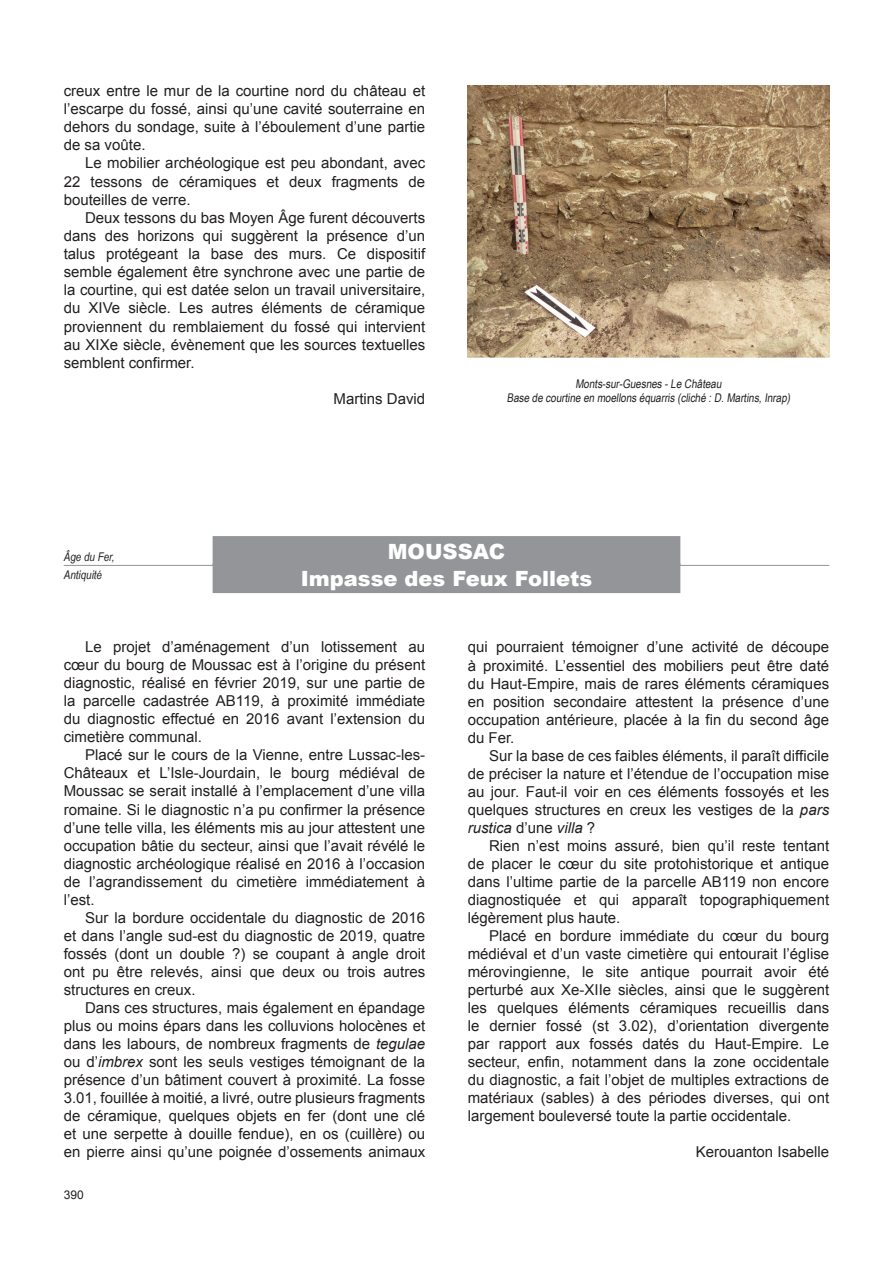
<style>
.page{position:relative;width:893px;height:1263px;background:#fff}
.page>*{position:absolute;margin:0;border:0;box-sizing:border-box;transform-origin:0 0}
.t1{font:900 21px/27px "Arial";color:#fff;text-align:center}
.t2{font:15px/18px "Arial";color:#231f20;text-align:justify}
.t3{font:12px/13.5px "Arial Narrow";color:#231f20;text-align:center}
.t4{font:italic 12px/18px "Arial Narrow";color:#231f20}
.t5{font:12px "Arial";color:#231f20}
.s1{font-style:italic}
</style>
<div class="page">
<img style="left:468px;top:85px;width:361px;height:272px">
<div style="left:213px;top:536px;width:467px;height:30px;background:#939598"></div>
<hr style="left:64px;top:565px;width:765px;height:1px;background:#939598">
<div style="left:213px;top:563px;width:467px;height:30px;background:#939598"></div>
<p class="t2" style="left:64px;top:82px;width:363px">creux entre le mur de la courtine nord du château et l’escarpe du fossé, ainsi qu’une cavité souterraine en dehors du sondage, suite à l’éboulement d’une partie de sa voûte.</p>
<p class="t2" style="left:64px;top:154px;width:363px;text-indent:21px">Le mobilier archéologique est peu abondant, avec 22 tessons de céramiques et deux fragments de bouteilles de verre.</p>
<p class="t2" style="left:64px;top:209px;width:363px;text-indent:21px">Deux tessons du bas Moyen Âge furent découverts dans des horizons qui suggèrent la présence d’un talus protégeant la base des murs. Ce dispositif semble également être synchrone avec une partie de la courtine, qui est datée selon un travail universitaire, du XIVe siècle. Les autres éléments de céramique proviennent du remblaiement du fossé qui intervient au XIXe siècle, évènement que les sources textuelles semblent confirmer.</p>
<p class="t2" style="left:334px;top:390px;width:93px">Martins David</p>
<p class="t3" style="left:507px;top:377px;width:287px">Monts-sur-Guesnes -Le Château<br>Base de courtine en moellons équarris (cliché :D.Martins,Inrap)</p>
<p class="t4" style="left:64px;top:548px;width:52px">Âge du Fer,<br>Antiquité</p>
<h1 class="t1" style="left:301px;top:537px;width:293px">MOUSSAC<br>Impasse des Feux Follets</h1>
<p class="t2" style="left:64px;top:638px;width:363px;text-indent:21px">Le projet d’aménagement d’un lotissement au cœur du bourg de Moussac est à l’origine du présent diagnostic, réalisé en février 2019, sur une partie de la parcelle cadastrée AB119, à proximité immédiate du diagnostic effectué en 2016 avant l’extension du cimetière communal.</p>
<p class="t2" style="left:64px;top:746px;width:363px;text-indent:21px">Placé sur le cours de la Vienne, entre Lussac-les-Châteaux et L’Isle-Jourdain, le bourg médiéval de Moussac se serait installé à l’emplacement d’une villa romaine. Si le diagnostic n’a pu confirmer la présence d’une telle villa, les éléments mis au jour attestent une occupation bâtie du secteur, ainsi que l’avait révélé le diagnostic archéologique réalisé en 2016 à l’occasion de l’agrandissement du cimetière immédiatement à l’est.</p>
<p class="t2" style="left:64px;top:908px;width:363px;text-indent:21px">Sur la bordure occidentale du diagnostic de 2016 et dans l’angle sud-est du diagnostic de 2019, quatre fossés (dont un double ?) se coupant à angle droit ont pu être relevés, ainsi que deux ou trois autres structures en creux.</p>
<p class="t2" style="left:64px;top:998px;width:363px;text-indent:21px">Dans ces structures, mais également en épandage plus ou moins épars dans les colluvions holocènes et dans les labours, de nombreux fragments de <span class="s1">tegulae </span>ou d’<span class="s1">imbrex</span> sont les seuls vestiges témoignant de la présence d’un bâtiment couvert à proximité. La fosse 3.01, fouillée à moitié, a livré, outre plusieurs fragments de céramique, quelques objets en fer (dont une clé et une serpette à douille fendue), en os (cuillère) ou en pierre ainsi qu’une poignée d’ossements animaux</p>
<p class="t5" style="left:64px;top:1187px;width:22px">390</p>
<p class="t2" style="left:468px;top:638px;width:363px">qui pourraient témoigner d’une activité de découpe à proximité. L’essentiel des mobiliers peut être daté du Haut-Empire, mais de rares éléments céramiques en position secondaire attestent la présence d’une occupation antérieure, placée à la fin du second âge du Fer.</p>
<p class="t2" style="left:468px;top:746px;width:363px;text-indent:21px">Sur la base de ces faibles éléments, il paraît difficile de préciser la nature et l’étendue de l’occupation mise au jour. Faut-il voir en ces éléments fossoyés et les quelques structures en creux les vestiges de la <span class="s1">pars rustica</span> d’une <span class="s1">villa</span> ?</p>
<p class="t2" style="left:468px;top:836px;width:363px;text-indent:21px">Rien n’est moins assuré, bien qu’il reste tentant de placer le cœur du site protohistorique et antique dans l’ultime partie de la parcelle AB119 non encore diagnostiquée et qui apparaît topographiquement légèrement plus haute.</p>
<p class="t2" style="left:468px;top:927px;width:363px;text-indent:21px">Placé en bordure immédiate du cœur du bourg médiéval et d’un vaste cimetière qui entourait l’église mérovingienne, le site antique pourrait avoir été perturbé aux Xe-XIIe siècles, ainsi que le suggèrent les quelques éléments céramiques recueillis dans le dernier fossé (st 3.02), d’orientation divergente par rapport aux fossés datés du Haut-Empire. Le secteur, enfin, notamment dans la zone occidentale du diagnostic, a fait l’objet de multiples extractions de matériaux (sables) à des périodes diverses, qui ont largement bouleversé toute la partie occidentale.</p>
<p class="t2" style="left:696px;top:1143px;width:135px">Kerouanton Isabelle</p>
</div>
